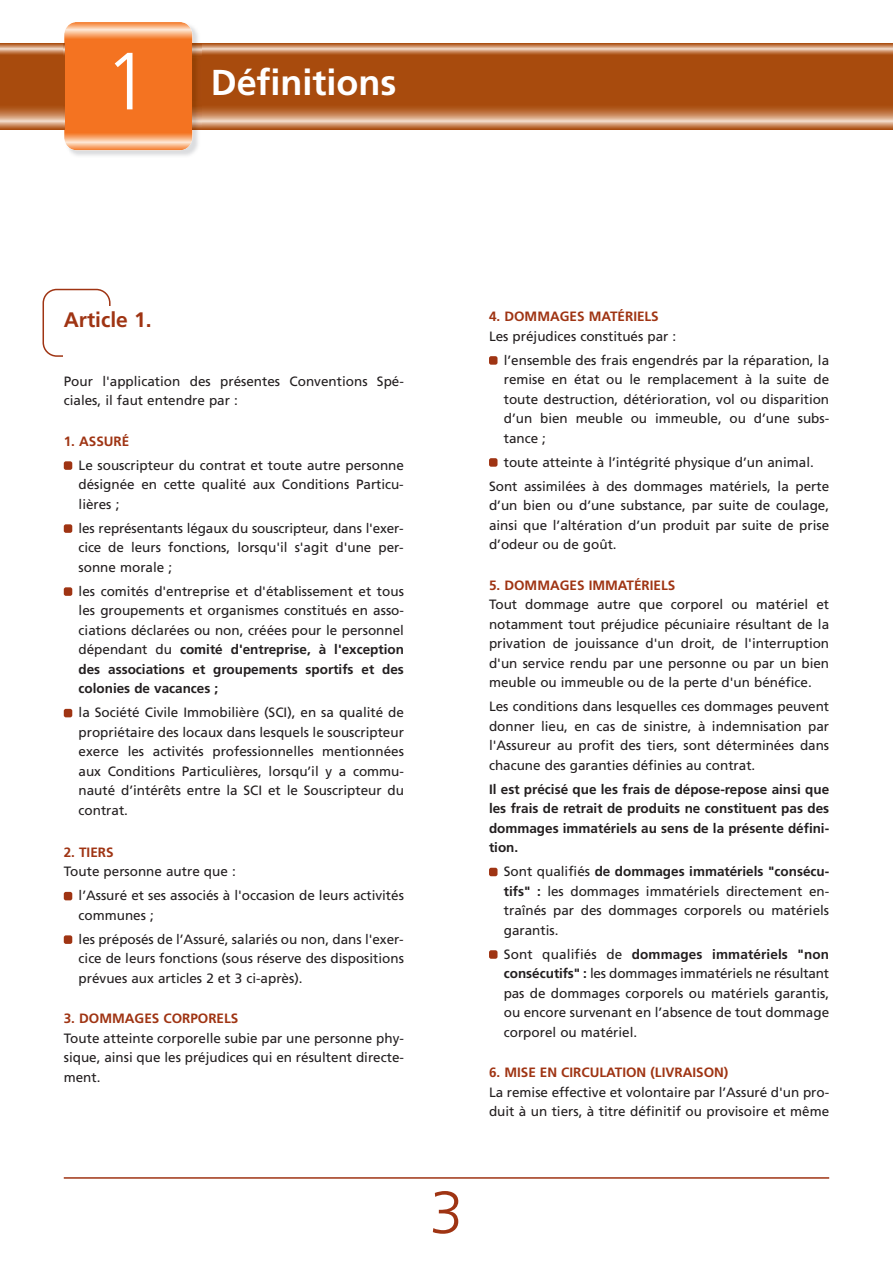
<style>
.page{position:relative;width:893px;height:1263px;background:#fff}
.page>*{position:absolute;margin:0;border:0;box-sizing:border-box;transform-origin:0 0}
.t1{font:300 81px "Frutiger";color:#fff}
.t2{font:300 60px "Frutiger";color:#9f3413}
.t3{font:700 36px "Frutiger";color:#fff}
.t4{font:700 21px "Frutiger";color:#9f3413}
.t5{font:13.5px/19.5px "Frutiger";color:#231f20;text-align:justify}
.t6{font:700 13.5px/19.5px "Frutiger";color:#231f20;text-align:justify}
.t7{font:700 13.5px "Frutiger";color:#9f3413}
.s1{font-weight:700}
</style>
<div class="page">
<svg style="left:43px;top:289px;width:68px;height:68px"></svg>
<div style="left:64px;top:306px;width:340px;height:62px;background:#fff"></div>
<div style="left:64px;top:935px;width:8px;height:9px;background:#9f3413;border-radius:2px"></div>
<div style="left:64px;top:892px;width:8px;height:8px;background:#9f3413;border-radius:2px"></div>
<div style="left:64px;top:709px;width:8px;height:8px;background:#9f3413;border-radius:2px"></div>
<div style="left:64px;top:587px;width:8px;height:9px;background:#9f3413;border-radius:2px"></div>
<div style="left:64px;top:524px;width:8px;height:9px;background:#9f3413;border-radius:2px"></div>
<div style="left:64px;top:461px;width:8px;height:9px;background:#9f3413;border-radius:2px"></div>
<div style="left:489px;top:950px;width:8px;height:9px;background:#9f3413;border-radius:2px"></div>
<div style="left:489px;top:868px;width:8px;height:8px;background:#9f3413;border-radius:2px"></div>
<div style="left:489px;top:458px;width:8px;height:9px;background:#9f3413;border-radius:2px"></div>
<div style="left:489px;top:356px;width:8px;height:9px;background:#9f3413;border-radius:2px"></div>
<hr style="left:64px;top:1177px;width:765px;height:2px;background:#9f3413">
<img style="left:0;top:44px;width:893px;height:85px">
<img style="left:64px;top:22px;width:134px;height:134px">
<img style="left:63px;top:43px;width:1px;height:87px">
<img style="left:193px;top:43px;width:9px;height:87px">
<h1 class="t1" style="left:105px;top:49px;width:47px">1</h1>
<h3 class="t3" style="left:211px;top:68px;width:187px">Définitions</h3>
<h3 class="t4" style="left:64px;top:311px;width:90px">Article 1.</h3>
<p class="t5" style="left:64px;top:372px;width:342px">Pour l'application des présentes Conventions Spé&shy;ciales, il faut entendre par :</p>
<p class="t7" style="left:64px;top:436px;width:67px">1. ASSURÉ</p>
<p class="t5" style="left:79px;top:456px;width:327px">Le souscripteur du contrat et toute autre personne désignée en cette qualité aux Conditions Particu&shy;lières ;</p>
<p class="t5" style="left:79px;top:519px;width:327px">les représentants légaux du souscripteur, dans l'exer&shy;cice de leurs fonctions, lorsqu'il s'agit d'une per&shy;sonne morale ;</p>
<p class="t5" style="left:79px;top:582px;width:327px">les comités d'entreprise et d'établissement et tous les groupements et organismes constitués en asso&shy;ciations déclarées ou non, créées pour le personnel dépendant du <span class="s1">comité d'entreprise, à l'exception des associations et groupements sportifs et des colonies de vacances ;</span></p>
<p class="t5" style="left:79px;top:704px;width:327px">la Société Civile Immobilière (SCI), en sa qualité de propriétaire des locaux dans lesquels le souscripteur exerce les activités professionnelles mentionnées aux Conditions Particulières, lorsqu’il y a commu&shy;nauté d’intérêts entre la SCI et le Souscripteur du contrat.</p>
<p class="t7" style="left:64px;top:847px;width:51px">2. TIERS</p>
<p class="t5" style="left:79px;top:861px;width:327px;line-height:24px;text-indent:-15px">Toute personne autre que :<br>l’Assuré et ses associés à l'occasion de leurs activités</p>
<p class="t5" style="left:79px;top:904px;width:327px;line-height:24px">communes ;<br>les préposés de l’Assuré, salariés ou non, dans l'exer-</p>
<p class="t5" style="left:79px;top:950px;width:327px">cice de leurs fonctions (sous réserve des dispositions prévues aux articles 2 et 3 ci-après).</p>
<p class="t7" style="left:64px;top:1013px;width:176px">3. DOMMAGES CORPORELS</p>
<p class="t5" style="left:64px;top:1029px;width:342px">Toute atteinte corporelle subie par une personne phy&shy;sique, ainsi que les préjudices qui en résultent directe&shy;ment.</p>
<h2 class="t2" style="left:430px;top:1188px;width:35px">3</h2>
<p class="t7" style="left:489px;top:311px;width:171px">4. DOMMAGES MATÉRIELS</p>
<p class="t5" style="left:504px;top:325px;width:327px;line-height:24px;text-indent:-15px">Les préjudices constitués par :<br>l’ensemble des frais engendrés par la réparation, la</p>
<p class="t5" style="left:504px;top:371px;width:327px">remise en état ou le remplacement à la suite de toute destruction, détérioration, vol ou disparition d’un bien meuble ou immeuble, ou d’une subs&shy;tance ;</p>
<p class="t5" style="left:489px;top:451px;width:342px;line-height:24px;text-align:center">toute atteinte à l’intégrité physique d’un animal.<br>Sont assimilées à des dommages matériels, la perte</p>
<p class="t5" style="left:489px;top:497px;width:342px">d’un bien ou d’une substance, par suite de coulage, ainsi que l’altération d’un produit par suite de prise d’odeur ou de goût.</p>
<p class="t7" style="left:489px;top:580px;width:188px">5. DOMMAGES IMMATÉRIELS</p>
<p class="t5" style="left:489px;top:596px;width:342px">Tout dommage autre que corporel ou matériel et notamment tout préjudice pécuniaire résultant de la privation de jouissance d'un droit, de l'interruption d'un service rendu par une personne ou par un bien meuble ou immeuble ou de la perte d'un bénéfice.</p>
<p class="t5" style="left:489px;top:698px;width:342px">Les conditions dans lesquelles ces dommages peuvent donner lieu, en cas de sinistre, à indemnisation par l'Assureur au profit des tiers, sont déterminées dans chacune des garanties définies au contrat.</p>
<p class="t6" style="left:489px;top:780px;width:342px">Il est précisé que les frais de dépose-repose ainsi que les frais de retrait de produits ne constituent pas des dommages immatériels au sens de la présente défini&shy;tion.</p>
<p class="t5" style="left:504px;top:863px;width:327px">Sont qualifiés <span class="s1">de dommages immatériels "consécu&shy;tifs" :</span> les dommages immatériels directement en&shy;traînés par des dommages corporels ou matériels garantis.</p>
<p class="t5" style="left:504px;top:945px;width:327px">Sont qualifiés de <span class="s1">dommages immatériels "non consécutifs" :</span> les dommages immatériels ne résultant pas de dommages corporels ou matériels garantis, ou encore survenant en l’absence de tout dommage corporel ou matériel.</p>
<p class="t7" style="left:489px;top:1067px;width:241px">6. MISE EN CIRCULATION (LIVRAISON)</p>
<p class="t5" style="left:489px;top:1083px;width:342px">La remise effective et volontaire par l’Assuré d'un pro&shy;duit à un tiers, à titre définitif ou provisoire et même</p>
</div>
